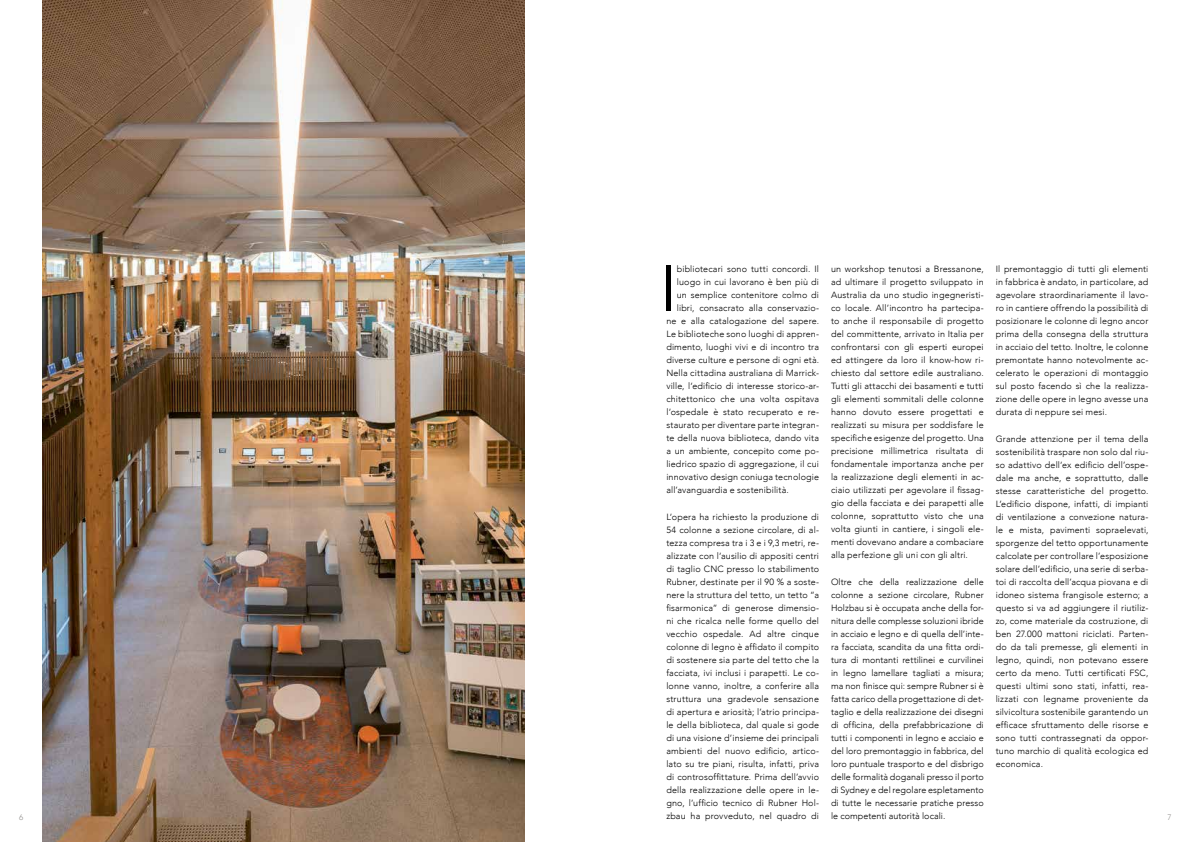
<style>
.page{position:relative;width:1191px;height:842px;background:#fff}
.page>*{position:absolute;margin:0;border:0;box-sizing:border-box;transform-origin:0 0}
.t1{font:300 64.1px "Avenir";color:#000}
.t2{font:300 9px/13px "Avenir";letter-spacing:.015em;color:#000;text-align:justify}
.t3{font:300 8px "Avenir";color:#949290}
</style>
<div class="page">
<img style="left:43px;top:0;width:481px;height:842px">
<p class="t2" style="left:995px;top:262px;width:154px">Il premontaggio di tutti gli elementi in fabbrica è andato, in particolare, ad agevolare straordinariamente il lavo&shy;ro in cantiere offrendo la possibilità di posizionare le colonne di legno ancor prima della consegna della struttura in acciaio del tetto. Inoltre, le colonne premontate hanno notevolmente ac&shy;celerato le operazioni di montaggio sul posto facendo sì che la realizza&shy;zione delle opere in legno avesse una durata di neppure sei mesi.</p>
<p class="t2" style="left:995px;top:432px;width:154px">Grande attenzione per il tema della sostenibilità traspare non solo dal riu&shy;so adattivo dell‘ex edificio dell’ospe&shy;dale ma anche, e soprattutto, dalle stesse caratteristiche del progetto.<br>L‘edificio dispone, infatti, di impianti di ventilazione a convezione natura&shy;le e mista, pavimenti sopraelevati, sporgenze del tetto opportunamente calcolate per controllare l’esposizione solare dell’edificio, una serie di serba&shy;toi di raccolta dell’acqua piovana e di idoneo sistema frangisole esterno; a questo si va ad aggiungere il riutiliz&shy;zo, come materiale da costruzione, di ben 27.000 mattoni riciclati. Parten&shy;do da tali premesse, gli elementi in legno, quindi, non potevano essere certo da meno. Tutti certificati FSC, questi ultimi sono stati, infatti, rea&shy;lizzati con legname proveniente da silvicoltura sostenibile garantendo un efficace sfruttamento delle risorse e sono tutti contrassegnati da oppor&shy;tuno marchio di qualità ecologica ed economica.</p>
<p class="t2" style="left:831px;top:262px;width:154px">un workshop tenutosi a Bressanone, ad ultimare il progetto sviluppato in Australia da uno studio ingegneristi&shy;co locale. All’incontro ha partecipa&shy;to anche il responsabile di progetto del committente, arrivato in Italia per confrontarsi con gli esperti europei ed attingere da loro il know-how ri&shy;chiesto dal settore edile australiano.<br>Tutti gli attacchi dei basamenti e tutti gli elementi sommitali delle colonne hanno dovuto essere progettati e realizzati su misura per soddisfare le specifiche esigenze del progetto. Una precisione millimetrica risultata di fondamentale importanza anche per la realizzazione degli elementi in ac&shy;ciaio utilizzati per agevolare il fissag&shy;gio della facciata e dei parapetti alle colonne, soprattutto visto che una volta giunti in cantiere, i singoli ele&shy;menti dovevano andare a combaciare alla perfezione gli uni con gli altri.</p>
<p class="t2" style="left:831px;top:575px;width:154px">Oltre che della realizzazione delle colonne a sezione circolare, Rubner Holzbau si è occupata anche della for&shy;nitura delle complesse soluzioni ibride in acciaio e legno e di quella dell’inte&shy;ra facciata, scandita da una fitta ordi&shy;tura di montanti rettilinei e curvilinei in legno lamellare tagliati a misura; ma non finisce qui: sempre Rubner si è fatta carico della progettazione di det&shy;taglio e della realizzazione dei disegni di officina, della prefabbricazione di tutti i componenti in legno e acciaio e del loro premontaggio in fabbrica, del loro puntuale trasporto e del disbrigo delle formalità doganali presso il porto di Sydney e del regolare espletamento di tutte le necessarie pratiche presso le competenti autorità locali.</p>
<h1 class="t1" style="left:660px;top:253px;width:18px">I</h1>
<p class="t2" style="left:677px;top:263px;width:144px">bibliotecari sono tutti concordi. Il</p>
<p class="t2" style="left:677px;top:276px;width:144px">luogo in cui lavorano è ben più di</p>
<p class="t2" style="left:677px;top:288px;width:144px">un semplice contenitore colmo di</p>
<p class="t2" style="left:677px;top:301px;width:144px">libri, consacrato alla conservazio-</p>
<p class="t2" style="left:666px;top:314px;width:154px">ne e alla catalogazione del sapere.</p>
<p class="t2" style="left:666px;top:327px;width:154px">Le biblioteche sono luoghi di appren-</p>
<p class="t2" style="left:666px;top:340px;width:154px">dimento, luoghi vivi e di incontro tra</p>
<p class="t2" style="left:666px;top:353px;width:154px">diverse culture e persone di ogni età.</p>
<p class="t2" style="left:666px;top:366px;width:154px">Nella cittadina australiana di Marrick-</p>
<p class="t2" style="left:666px;top:379px;width:154px">ville, l‘edificio di interesse storico-ar-</p>
<p class="t2" style="left:666px;top:392px;width:154px">chitettonico che una volta ospitava</p>
<p class="t2" style="left:666px;top:405px;width:154px">l‘ospedale è stato recuperato e re-</p>
<p class="t2" style="left:666px;top:418px;width:154px">staurato per diventare parte integran-</p>
<p class="t2" style="left:666px;top:431px;width:154px">te della nuova biblioteca, dando vita</p>
<p class="t2" style="left:666px;top:444px;width:154px">a un ambiente, concepito come po-</p>
<p class="t2" style="left:666px;top:457px;width:154px">liedrico spazio di aggregazione, il cui</p>
<p class="t2" style="left:666px;top:470px;width:154px">innovativo design coniuga tecnologie</p>
<p class="t2" style="left:666px;top:483px;width:124px">all’avanguardia e sostenibilità.</p>
<p class="t2" style="left:666px;top:511px;width:154px">L‘opera ha richiesto la produzione di 54 colonne a sezione circolare, di al&shy;tezza compresa tra i 3 e i 9,3 metri, re&shy;alizzate con l‘ausilio di appositi centri di taglio CNC presso lo stabilimento Rubner, destinate per il 90 % a soste&shy;nere la struttura del tetto, un tetto “a fisarmonica” di generose dimensio&shy;ni che ricalca nelle forme quello del vecchio ospedale. Ad altre cinque colonne di legno è affidato il compito di sostenere sia parte del tetto che la facciata, ivi inclusi i parapetti. Le co&shy;lonne vanno, inoltre, a conferire alla struttura una gradevole sensazione di apertura e ariosità; l’atrio principa&shy;le della biblioteca, dal quale si gode di una visione d’insieme dei principali ambienti del nuovo edificio, artico&shy;lato su tre piani, risulta, infatti, priva di controsoffittature. Prima dell’avvio della realizzazione delle opere in le&shy;gno, l’ufficio tecnico di Rubner Hol&shy;zbau ha provveduto, nel quadro di</p>
<p class="t3" style="left:19px;top:812px;width:6px">6</p>
<p class="t3" style="left:1167px;top:813px;width:6px">7</p>
</div>
